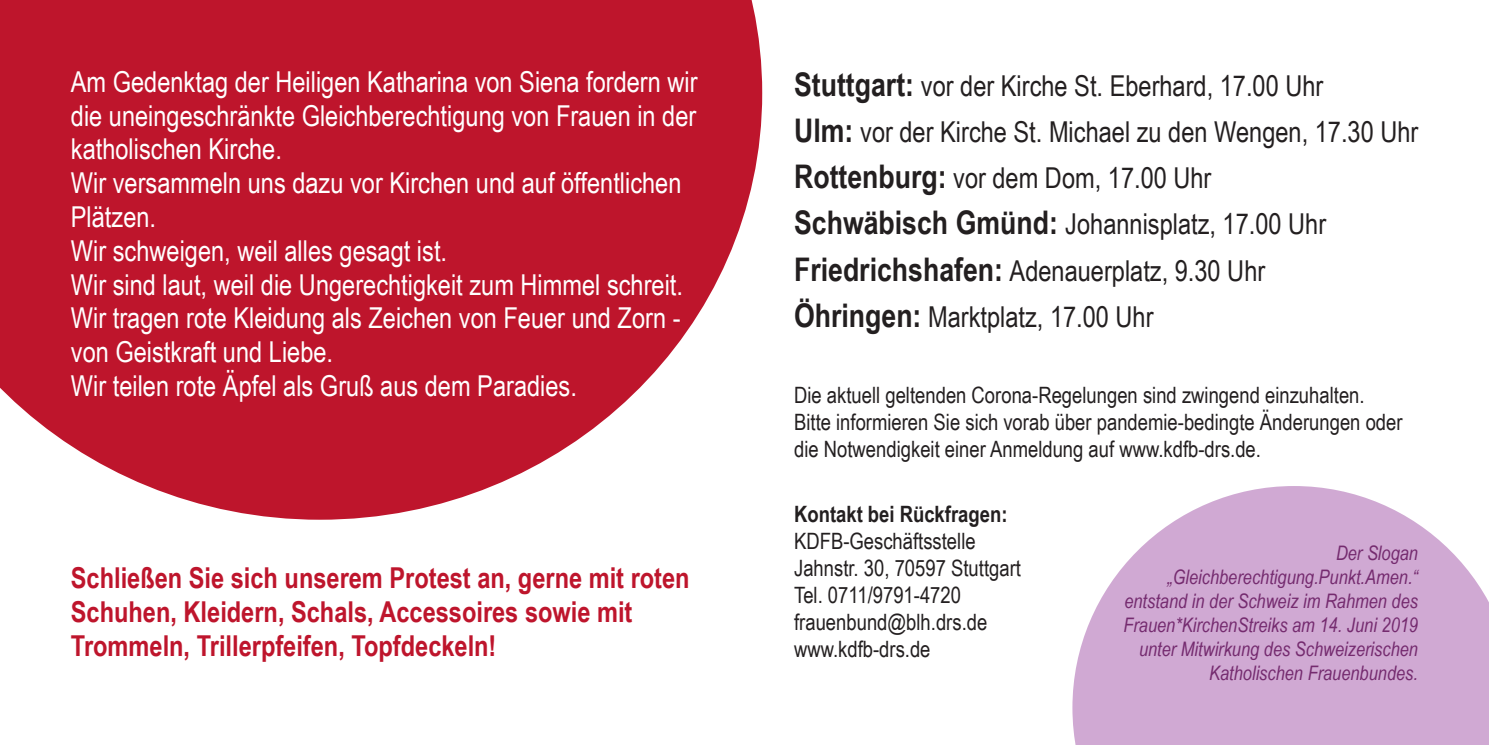
<style>
.page{position:relative;width:1489px;height:745px;background:#fff}
.page>*{position:absolute;margin:0;border:0;box-sizing:border-box;transform-origin:0 0}
.t1{font:28.75px/33.8px "Arial Narrow";color:#fff}
.t2{font:28.75px/46.2px "Arial Narrow";color:#231f20}
.t3{font:700 28.75px/33.8px "Arial Narrow";color:#be152c}
.t4{font:22.5px/27px "Arial Narrow";color:#231f20}
.t5{font:700 22.5px "Arial Narrow";color:#231f20}
.t6{font:italic 20px/24px "Arial Narrow";color:#682d5a;text-align:right}
.s1{font-weight:700;font-size:32.5px}
</style>
<div class="page">
<svg style="left:0;top:0;width:762px;height:519px;background:#c63448"></svg>
<svg style="left:1072px;top:486px;width:416px;height:258px;fill:#d0a9d3"></svg>
<p class="t1" style="left:71px;top:64px;width:628px">Am Gedenktag der Heiligen Katharina von Siena fordern wir die uneingeschränkte Gleichberechtigung von Frauen in der katholischen Kirche.<br>Wir versammeln uns dazu vor Kirchen und auf öffentlichen Plätzen.<br>Wir schweigen, weil alles gesagt ist.<br>Wir sind laut, weil die Ungerechtigkeit zum Himmel schreit.<br>Wir tragen rote Kleidung als Zeichen von Feuer und Zorn - von Geistkraft und Liebe.<br>Wir teilen rote Äpfel als Gruß aus dem Paradies.</p>
<p class="t3" style="left:71px;top:559px;width:620px">Schließen Sie sich unserem Protest an, gerne mit roten<br>Schuhen, Kleidern, Schals, Accessoires sowie mit<br>Trommeln, Trillerpfeifen, Topfdeckeln!</p>
<p class="t2" style="left:794px;top:61px;width:625px"><span class="s1">Stuttgart:</span> vor der Kirche St. Eberhard, 17.00 Uhr<br><span class="s1">Ulm:</span> vor der Kirche St. Michael zu den Wengen, 17.30 Uhr <span class="s1">Rottenburg:</span> vor dem Dom, 17.00 Uhr<br><span class="s1">Schwäbisch Gmünd:</span> Johannisplatz, 17.00 Uhr <span class="s1">Friedrichshafen:</span> Adenauerplatz, 9.30 Uhr<br><span class="s1">Öhringen:</span> Marktplatz, 17.00 Uhr</p>
<p class="t4" style="left:794px;top:381px;width:610px">Die aktuell geltenden Corona-Regelungen sind zwingend einzuhalten.<br>Bitte informieren Sie sich vorab über pandemie-bedingte Änderungen oder die Notwendigkeit einer Anmeldung auf www.kdfb-drs.de.</p>
<p class="t5" style="left:794px;top:496px;width:215px">Kontakt bei Rückfragen:</p>
<p class="t4" style="left:794px;top:526px;width:228px">KDFB-Geschäftsstelle<br>Jahnstr. 30, 70597 Stuttgart<br>Tel. 0711/9791-4720 frauenbund@blh.drs.de www.kdfb-drs.de</p>
<p class="t6" style="left:1123px;top:540px;width:296px">Der Slogan „Gleichberechtigung.Punkt.Amen.“ entstand in der Schweiz im Rahmen des<br>Frauen*KirchenStreiks am 14. Juni 2019 unter Mitwirkung des Schweizerischen<br>Katholischen Frauenbundes.</p>
</div>
